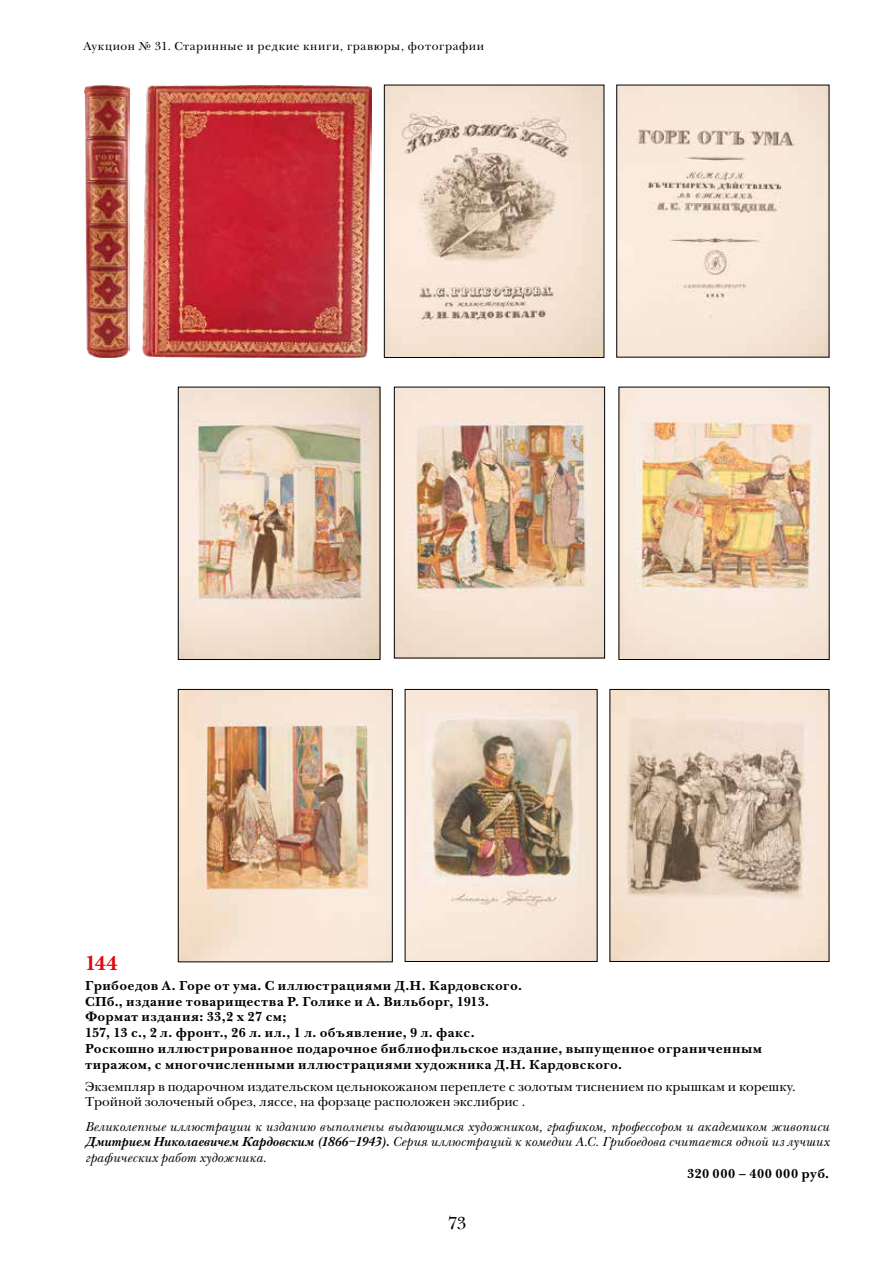
<style>
.page{position:relative;width:893px;height:1263px;background:#fff}
.page>*{position:absolute;margin:0;border:0;box-sizing:border-box;transform-origin:0 0}
.t1{font:700 21px "New Baskerville C";color:#e30613}
.t2{font:18px "New Baskerville C";color:#000}
.t3{font:700 13.5px/15.8px "New Baskerville C";letter-spacing:.03em;color:#000}
.t4{font:italic 13.5px/15.8px "New Baskerville C";letter-spacing:.015em;color:#000;text-align:justify}
.t5{font:13.5px/15.8px "New Baskerville C";color:#000}
.t6{font:12px "New Baskerville C";letter-spacing:.05em;color:#000}
.s1{font-weight:700}
</style>
<div class="page">
<img style="left:143px;top:85px;width:229px;height:272px">
<img style="left:386px;top:87px;width:216px;height:269px">
<div style="left:384px;top:85px;width:220px;height:273px;border:1px solid #000"></div>
<img style="left:619px;top:87px;width:208px;height:268px">
<img style="left:180px;top:389px;width:198px;height:269px">
<div style="left:178px;top:387px;width:202px;height:273px;border:1px solid #000"></div>
<img style="left:396px;top:389px;width:207px;height:267px">
<div style="left:394px;top:387px;width:211px;height:271px;border:1px solid #000"></div>
<img style="left:621px;top:389px;width:206px;height:269px">
<img style="left:407px;top:691px;width:188px;height:269px">
<div style="left:405px;top:689px;width:192px;height:273px;border:1px solid #000"></div>
<img style="left:612px;top:691px;width:215px;height:269px">
<div style="left:610px;top:689px;width:219px;height:273px;border:1px solid #000"></div>
<img style="left:180px;top:691px;width:210px;height:269px">
<div style="left:178px;top:689px;width:214px;height:273px;border:1px solid #000"></div>
<img style="left:84px;top:85px;width:46px;height:272px">
<p class="t6" style="left:84px;top:39px;width:402px">Аукцион № 31. Старинные и редкие книги, гравюры, фотографии</p>
<h1 class="t1" style="left:85px;top:950px;width:34px">144</h1>
<p class="t3" style="left:85px;top:978px;width:679px">Грибоедов А. Горе от ума. С иллюстрациями Д.Н. Кардовского.<br>СПб., издание товарищества Р. Голике и А. Вильборг, 1913.<br>Формат издания: 33,2 х 27 см;<br>157, 13 с., 2 л. фронт., 26 л. ил., 1 л. объявление, 9 л. факс.<br>Роскошно иллюстрированное подарочное библиофильское издание, выпущенное ограниченным тиражом, с многочисленными иллюстрациями художника Д.Н. Кардовского.</p>
<p class="t5" style="left:85px;top:1078px;width:712px">Экземпляр в подарочном издательском цельнокожаном переплете с золотым тиснением по крышкам и корешку.<br>Тройной золоченый обрез, ляссе, на форзаце расположен экслибрис .</p>
<p class="t4" style="left:85px;top:1118px;width:746px">Великолепные иллюстрации к изданию выполнены выдающимся художником, графиком, профессором и академиком живописи <span class="s1">Дмитрием Николаевичем Кардовским (1866–1943).</span> Серия иллюстраций к комедии А.С. Грибоедова считается одной из лучших графических работ художника.</p>
<p class="t3" style="left:687px;top:1166px;width:144px">320 000 – 400 000 руб.</p>
<h2 class="t2" style="left:448px;top:1212px;width:20px">73</h2>
</div>
